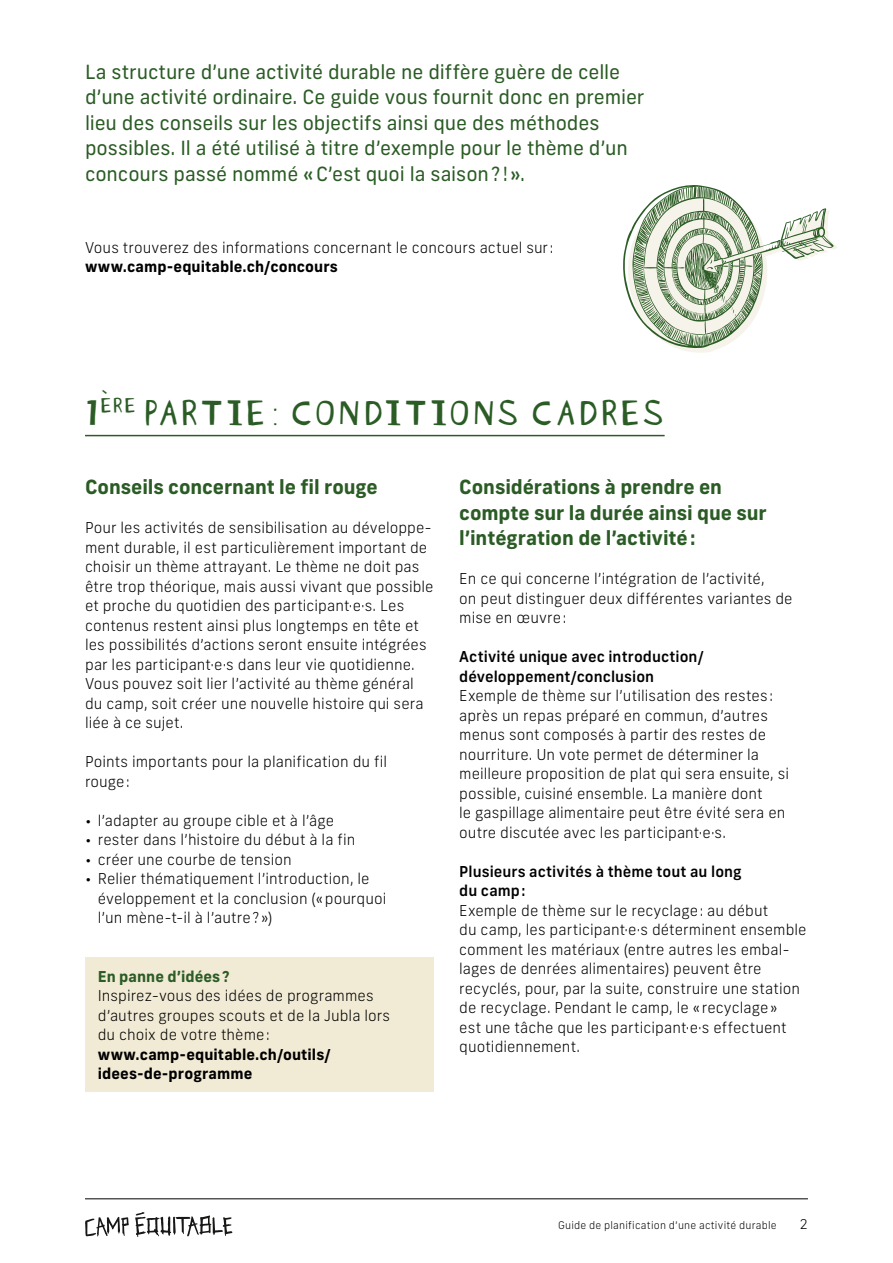
<style>
.page{position:relative;width:893px;height:1263px;background:#fff}
.page>*{position:absolute;margin:0;border:0;box-sizing:border-box;transform-origin:0 0}
.t1{font:39px "Blockhead OT Unplugged";letter-spacing:-.015em;color:#2b5c25}
.t2{font:19.5px/25.5px "New Frank";letter-spacing:-.005em;color:#2b5c25}
.t3{font:700 19.5px/25.5px "New Frank";letter-spacing:-.005em;color:#2b5c25}
.t4{font:300 15px/19.5px "New Frank";letter-spacing:.005em;color:#000}
.t5{font:500 15px/19.5px "New Frank";letter-spacing:.005em;color:#000}
.t6{font:700 15px/19.5px "New Frank";letter-spacing:.005em;color:#000}
.t7{font:700 15px "New Frank";letter-spacing:.005em;color:#2b5c25}
.t8{font:300 13.5px "New Frank";color:#000}
.t9{font:300 10.5px "New Frank";letter-spacing:.02em;color:#000}
</style>
<div class="page">
<svg style="left:85px;top:1217px;width:44px;height:19px"></svg>
<svg style="left:135px;top:1212px;width:97px;height:25px"></svg>
<hr style="left:85px;top:1198px;width:723px;height:1px;background:#000">
<hr style="left:85px;top:435px;width:580px;height:1px;background:#2b5c25">
<div style="left:85px;top:957px;width:349px;height:37px;background:#f1ead4"></div>
<div style="left:85px;top:977px;width:349px;height:114px;background:#f1ead4"></div>
<svg style="left:623px;top:185px;width:214px;height:168px"></svg>
<p class="t2" style="left:85px;top:59px;width:561px">La structure d’une activité durable ne diffère guère de celle d’une activité ordinaire. Ce guide vous fournit donc en premier lieu des conseils sur les objectifs ainsi que des méthodes possibles. Il a été utilisé à titre d’exemple pour le thème d’un concours passé nommé «C’est quoi la saison?!».</p>
<p class="t4" style="left:85px;top:237px;width:470px">Vous trouverez des informations concernant le concours actuel sur:</p>
<p class="t6" style="left:85px;top:257px;width:254px">www.camp-equitable.ch/concours</p>
<h1 class="t1" style="left:81px;top:391px;width:585px">1<sup>ÈRE</sup> PARTIE: CONDITIONS CADRES</h1>
<h2 class="t3" style="left:85px;top:474px;width:294px">Conseils concernant le fil rouge</h2>
<p class="t4" style="left:85px;top:518px;width:350px">Pour les activités de sensibilisation au développe&shy;ment durable, il est particulièrement important de choisir un thème attrayant. Le thème ne doit pas être trop théorique, mais aussi vivant que possible et proche du quotidien des participant·e·s. Les contenus restent ainsi plus longtemps en tête et les possibilités d’actions seront ensuite intégrées par les participant·e·s dans leur vie quotidienne.<br>Vous pouvez soit lier l’activité au thème général du camp, soit créer une nouvelle histoire qui sera liée à ce sujet.</p>
<p class="t4" style="left:85px;top:752px;width:303px">Points importants pour la planification du fil rouge:</p>
<p class="t4" style="left:85px;top:811px;width:251px">• l’adapter au groupe cible et à l’âge</p>
<p class="t4" style="left:85px;top:830px;width:272px">• rester dans l’histoire du début à la fin</p>
<p class="t4" style="left:85px;top:850px;width:208px">• créer une courbe de tension</p>
<p class="t4" style="left:98px;top:869px;width:290px;text-indent:-13px">• Relier thématiquement l’introduction, le éveloppement et la conclusion («pourquoi l’un mène-t-il à l’autre?»)</p>
<p class="t7" style="left:98px;top:967px;width:133px">En panne d’idées?</p>
<p class="t4" style="left:98px;top:986px;width:294px">Inspirez-vous des idées de programmes d’autres groupes scouts et de la Jubla lors du choix de votre thème:</p>
<p class="t6" style="left:98px;top:1044px;width:235px">www.camp-equitable.ch/outils/ idees-de-programme</p>
<h2 class="t3" style="left:459px;top:474px;width:309px">Considérations à prendre en compte sur la durée ainsi que sur l’intégration de l’activité:</h2>
<p class="t4" style="left:459px;top:569px;width:335px">En ce qui concerne l’intégration de l’activité,<br>on peut distinguer deux différentes variantes de mise en œuvre:</p>
<p class="t5" style="left:459px;top:647px;width:246px">Activité unique avec introduction/ développement/conclusion</p>
<p class="t4" style="left:459px;top:686px;width:331px">Exemple de thème sur l’utilisation des restes: après un repas préparé en commun, d’autres menus sont composés à partir des restes de nourriture. Un vote permet de déterminer la meilleure proposition de plat qui sera ensuite, si possible, cuisiné ensemble. La manière dont<br>le gaspillage alimentaire peut être évité sera en outre discutée avec les participant·e·s.</p>
<p class="t5" style="left:459px;top:862px;width:284px">Plusieurs activités à thème tout au long du camp:</p>
<p class="t4" style="left:459px;top:901px;width:349px">Exemple de thème sur le recyclage: au début<br>du camp, les participant·e·s déterminent ensemble comment les matériaux (entre autres les embal&shy;lages de denrées alimentaires) peuvent être recyclés, pour, par la suite, construire une station de recyclage. Pendant le camp, le «recyclage»<br>est une tâche que les participant·e·s effectuent quotidiennement.</p>
<p class="t9" style="left:558px;top:1219px;width:220px">Guide de planification d’une activité durable</p>
<p class="t8" style="left:800px;top:1216px;width:9px">2</p>
</div>
